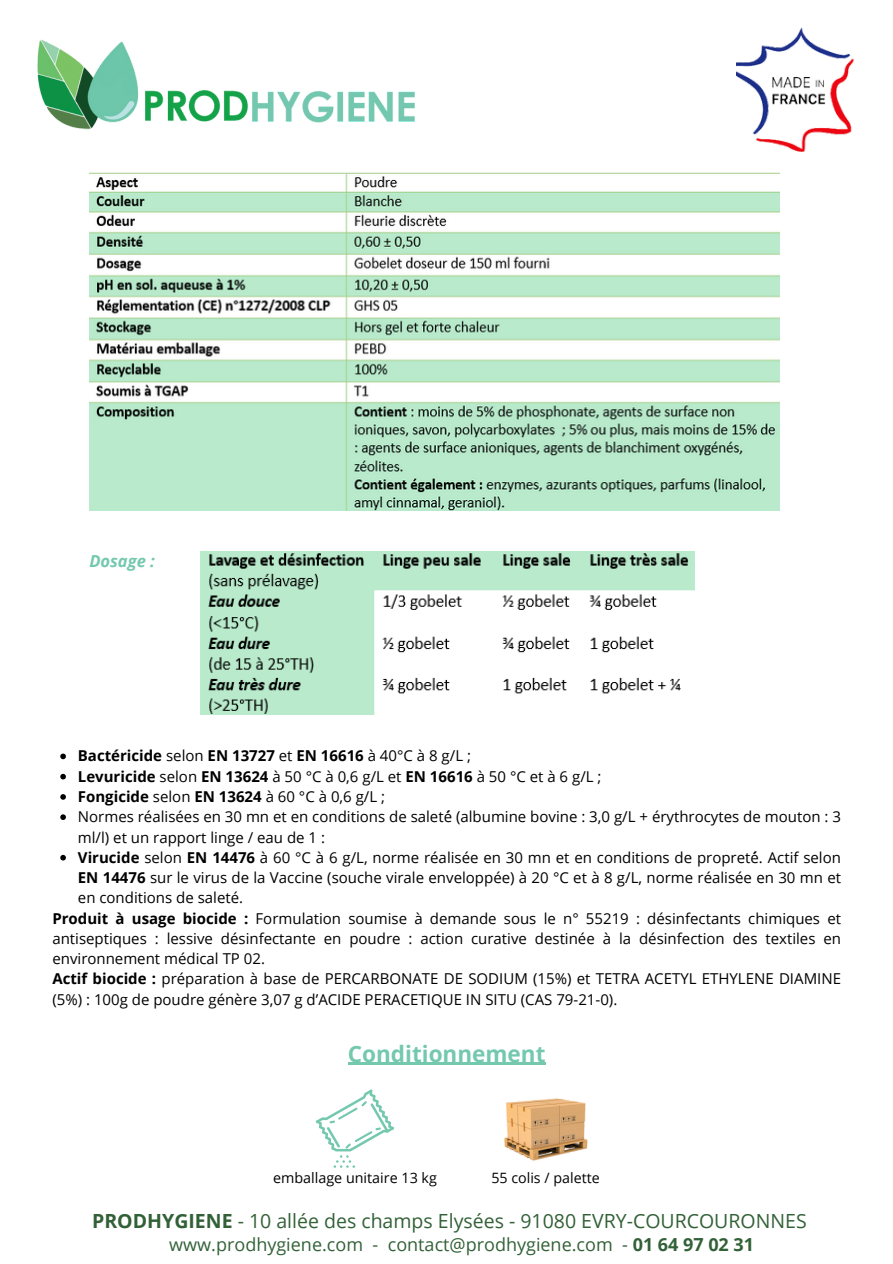
<style>
.page{position:relative;width:893px;height:1264px;background:#fff}
.page>*{position:absolute;margin:0;border:0;box-sizing:border-box;transform-origin:0 0}
.t1{font:700 22.5px "Open Sans";color:#73c8ae}
.t2{font:19.5px "Open Sans";color:#326137}
.t3{font:18px "Open Sans";color:#326137}
.t4{font:italic 700 16.5px "Open Sans";color:#73c8ae}
.t5{font:15px/20.2px "Open Sans";color:#000}
.t6{font:700 15px "Open Sans";color:#000}
.t7{font:14.25px "Open Sans";color:#000}
.s1{font-weight:400}
.s2{font-weight:700}
</style>
<div class="page">
<img style="left:37px;top:39px;width:378px;height:91px">
<img style="left:736px;top:27px;width:119px;height:124px">
<img style="left:200px;top:551px;width:495px;height:163px">
<img style="left:89px;top:172px;width:690px;height:338px">
<hr style="left:348px;top:1062px;width:197px;height:3px;background:#73c8ae">
<svg style="left:60px;top:753px;width:6px;height:6px"></svg>
<svg style="left:60px;top:773px;width:6px;height:6px"></svg>
<svg style="left:60px;top:794px;width:6px;height:5px"></svg>
<svg style="left:60px;top:814px;width:6px;height:6px"></svg>
<svg style="left:60px;top:854px;width:6px;height:6px"></svg>
<img style="left:504px;top:1098px;width:83px;height:63px">
<svg style="left:316px;top:1089px;width:78px;height:78px"></svg>
<p class="t4" style="left:89px;top:549px;width:67px">Dosage :</p>
<p class="t6" style="left:78px;top:745px;width:394px">Bactéricide <span class="s1">selon</span> EN 13727 <span class="s1">et</span> EN 16616 <span class="s1">à 40°C à 8 g/L ;</span></p>
<p class="t5" style="left:78px;top:765px;width:525px"><span class="s2">Levuricide</span> selon <span class="s2">EN 13624</span> à 50 °C à 0,6 g/L et <span class="s2">EN 16616</span> à 50 °C et à 6 g/L ;</p>
<p class="t5" style="left:78px;top:786px;width:309px"><span class="s2">Fongicide</span> selon <span class="s2">EN 13624</span> à 60 °C à 0,6 g/L ;</p>
<p class="t5" style="left:78px;top:806px;width:764px">Normes réalisées en 30 mn et en conditions de saleté́ (albumine bovine : 3,0 g/L + érythrocytes de mouton : 3 ml/l) et un rapport linge / eau de 1 :</p>
<h4 class="t5" style="left:78px;top:846px;width:764px;text-align:justify"><span class="s2">Virucide</span> selon <span class="s2">EN 14476</span> à 60 °C à 6 g/L, norme réalisée en 30 mn et en conditions de propreté́. Actif selon <span class="s2">EN 14476</span> sur le virus de la Vaccine (souche virale enveloppée) à 20 °C et à 8 g/L, norme réalisée en 30 mn et en conditions de saleté.</h4>
<h1 class="t5" style="left:52px;top:907px;width:790px"><span class="s2">Produit à usage biocide :</span> Formulation soumise à demande sous le n° 55219 : désinfectants chimiques et antiseptiques : lessive désinfectante en poudre : action curative destinée à la désinfection des textiles en environnement médical TP 02.<br><span class="s2">Actif biocide :</span> préparation à base de PERCARBONATE DE SODIUM (15%) et TETRA ACETYL ETHYLENE DIAMINE (5%) : 100g de poudre génère 3,07 g d’ACIDE PERACETIQUE IN SITU (CAS 79-21-0).</h1>
<p class="t1" style="left:348px;top:1037px;width:199px">Conditionnement</p>
<p class="t7" style="left:273px;top:1167px;width:165px">emballage unitaire 13 kg</p>
<p class="t7" style="left:491px;top:1167px;width:110px">55 colis / palette</p>
<h3 class="t2" style="left:92px;top:1207px;width:716px"><span class="s2">PRODHYGIENE</span> - 10 allée des champs Elysées - 91080 EVRY-COURCOURONNES</h3>
<p class="t3" style="left:169px;top:1231px;width:586px">www.prodhygiene.com - contact@prodhygiene.com - <span class="s2">01 64 97 02 31</span></p>
</div>
